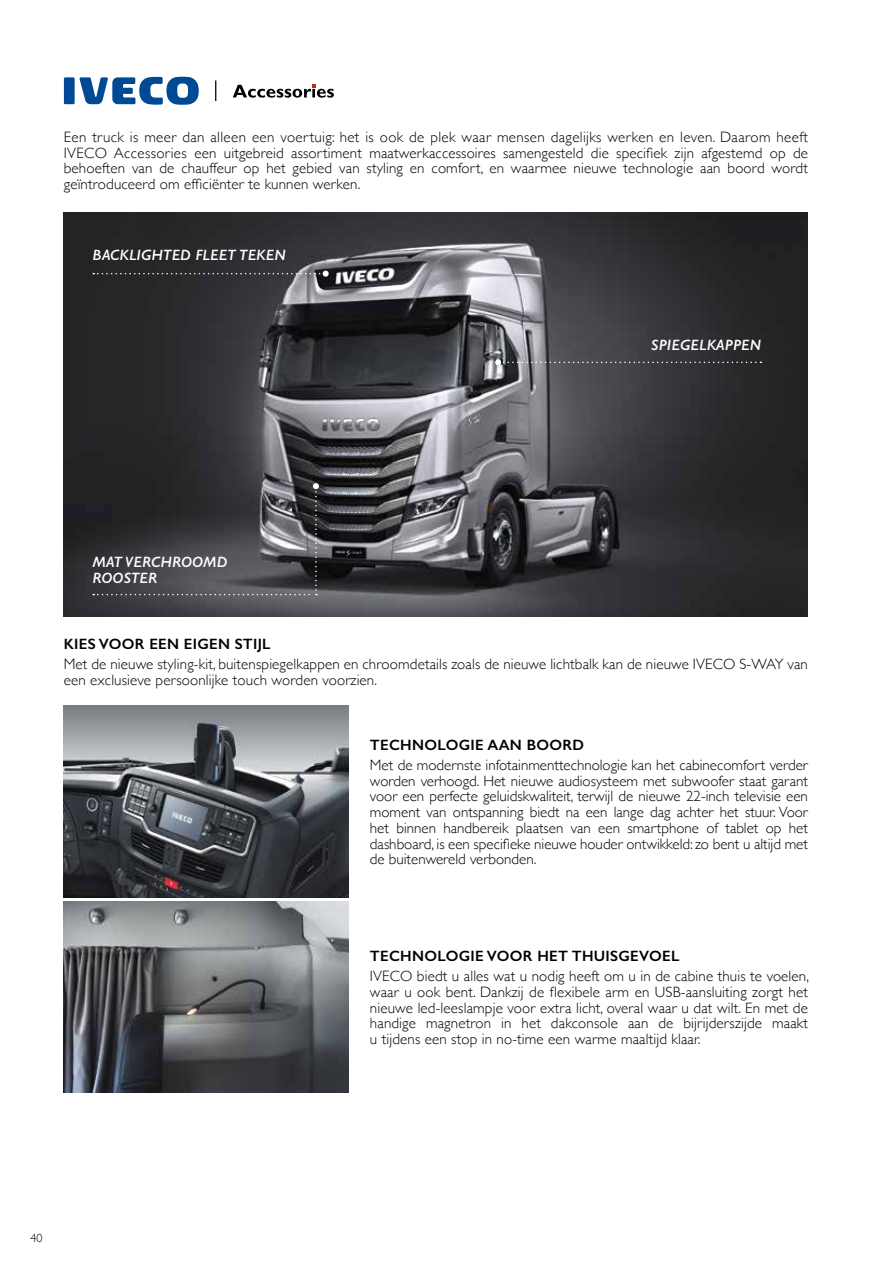
<style>
.page{position:relative;width:893px;height:1263px;background:#fff}
.page>*{position:absolute;margin:0;border:0;box-sizing:border-box;transform-origin:0 0}
.t1{font:300 15px/15.8px "Gill Sans";letter-spacing:.01em;color:#000;text-align:justify}
.t2{font:600 15px "Gill Sans";letter-spacing:.02em;color:#000}
.t3{font:italic 600 15px/15.8px "Gill Sans";letter-spacing:.01em;color:#fff}
.t4{font:300 12px "Gill Sans";color:#000}
</style>
<div class="page">
<img style="left:64px;top:901px;width:285px;height:192px">
<img style="left:64px;top:706px;width:285px;height:191px">
<img style="left:64px;top:213px;width:744px;height:404px">
<svg style="left:495px;top:359px;width:266px;height:6px;background:#545358"></svg>
<svg style="left:93px;top:271px;width:236px;height:6px"></svg>
<svg style="left:93px;top:483px;width:226px;height:112px;background:#444347"></svg>
<svg style="left:215px;top:80px;width:1px;height:21px"></svg>
<div style="left:64px;top:77px;width:11px;height:27px;background:#004994"></div>
<svg style="left:79px;top:77px;width:120px;height:28px"></svg>
<svg style="left:233px;top:84px;width:101px;height:14px"></svg>
<p class="t1" style="left:64px;top:128px;width:746px">Een truck is meer dan alleen een voertuig: het is ook de plek waar mensen dagelijks werken en leven. Daarom heeft IVECO Accessories een uitgebreid assortiment maatwerkaccessoires samengesteld die specifiek zijn afgestemd op de behoeften van de chauffeur op het gebied van styling en comfort, en waarmee nieuwe technologie aan boord wordt geïntroduceerd om efficiënter te kunnen werken.</p>
<p class="t3" style="left:92px;top:247px;width:195px">BACKLIGHTED FLEET TEKEN</p>
<p class="t3" style="left:651px;top:336px;width:112px">SPIEGELKAPPEN</p>
<p class="t3" style="left:92px;top:554px;width:136px">MAT VERCHROOMD<br>ROOSTER</p>
<p class="t2" style="left:64px;top:635px;width:208px">KIES VOOR EEN EIGEN STIJL</p>
<p class="t1" style="left:64px;top:655px;width:746px">Met de nieuwe styling-kit, buitenspiegelkappen en chroomdetails zoals de nieuwe lichtbalk kan de nieuwe IVECO S-WAY van een exclusieve persoonlijke touch worden voorzien.</p>
<p class="t2" style="left:370px;top:736px;width:216px">TECHNOLOGIE AAN BOORD</p>
<p class="t1" style="left:370px;top:756px;width:439px">Met de modernste infotainmenttechnologie kan het cabinecomfort verder worden verhoogd. Het nieuwe audiosysteem met subwoofer staat garant voor een perfecte geluidskwaliteit, terwijl de nieuwe 22-inch televisie een moment van ontspanning biedt na een lange dag achter het stuur. Voor het binnen handbereik plaatsen van een smartphone of tablet op het dashboard, is een specifieke nieuwe houder ontwikkeld: zo bent u altijd met de buitenwereld verbonden.</p>
<p class="t2" style="left:370px;top:947px;width:311px">TECHNOLOGIE VOOR HET THUISGEVOEL</p>
<p class="t1" style="left:370px;top:968px;width:441px">IVECO biedt u alles wat u nodig heeft om u in de cabine thuis te voelen, waar u ook bent. Dankzij de flexibele arm en USB-aansluiting zorgt het nieuwe led-leeslampje voor extra licht, overal waar u dat wilt. En met de handige magnetron in het dakconsole aan de bijrijderszijde maakt u tijdens een stop in no-time een warme maaltijd klaar.</p>
<p class="t4" style="left:30px;top:1228px;width:14px">40</p>
</div>
